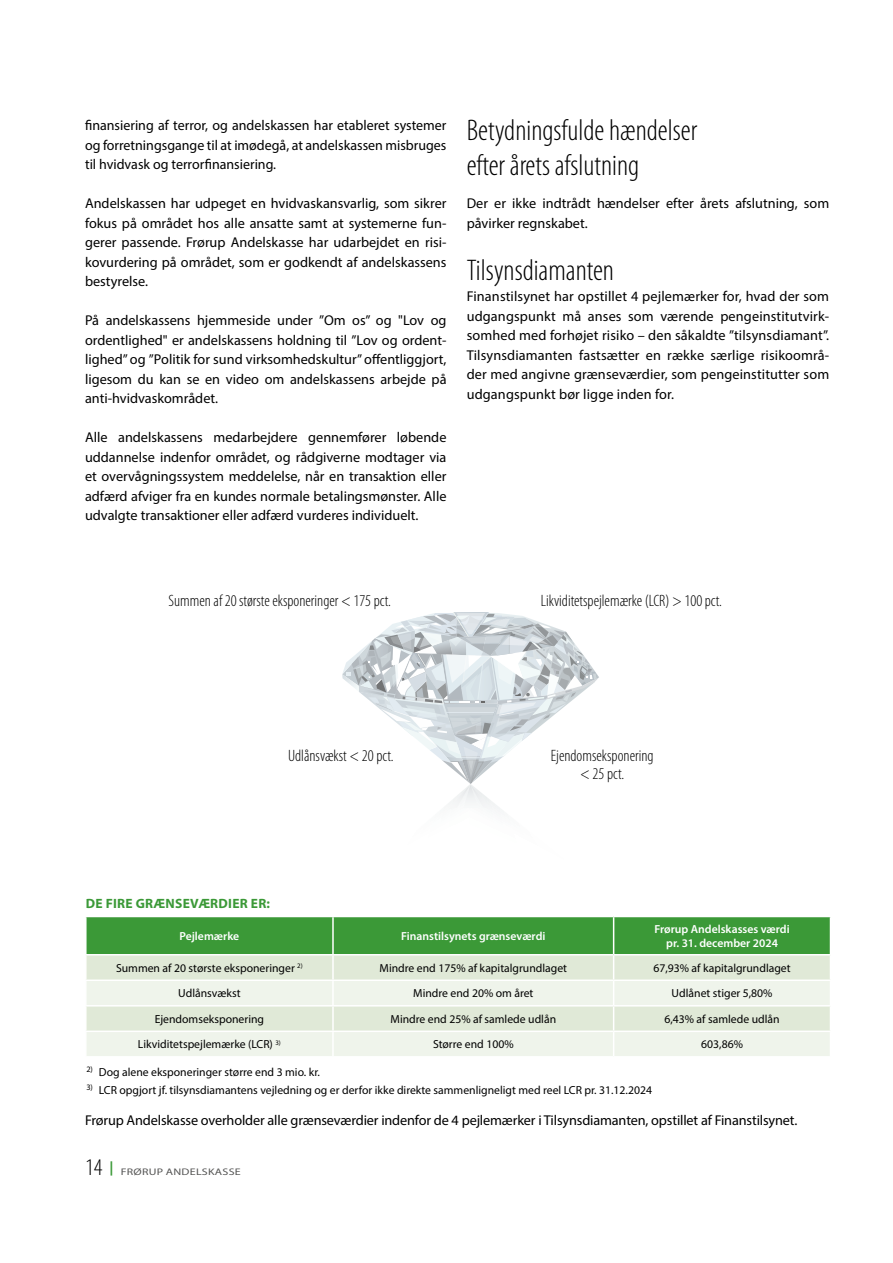
<style>
.page{position:relative;width:893px;height:1263px;background:#fff}
.page>*{position:absolute;margin:0;border:0;box-sizing:border-box;transform-origin:0 0}
.t1{font:300 condensed 30px/34.5px "Myriad Pro";color:#000}
.t2{font:300 condensed 16.5px/18px "Myriad Pro";color:#000;text-align:center}
.t3{font:14.25px/19.5px "Myriad Pro";color:#000;text-align:justify}
.t4{font:700 13.5px "Myriad Pro";letter-spacing:.02em;color:#3b9937}
.t5{font:11.7px "Myriad Pro";color:#000}
.t6{font:600 11.7px/13.5px "Myriad Pro";color:#fff;text-align:center}
.t7{font:9.6px "Myriad Pro";letter-spacing:.02em;color:#565655;scale:1.25 1}
.s1{font-weight:300;font-stretch:condensed;font-size:24px;color:#000}
</style>
<div class="page">
<svg style="left:342px;top:613px;width:257px;height:197px"></svg>
<svg style="left:86px;top:916px;width:745px;height:140px;background:#bbd9b6"></svg>
<p class="t3" style="left:85px;top:116px;width:363px">finansiering af terror, og andelskassen har etableret systemer og forretningsgange til at imødegå, at andelskassen misbruges til hvidvask og terrorfinansiering.</p>
<p class="t3" style="left:85px;top:194px;width:363px">Andelskassen har udpeget en hvidvaskansvarlig, som sikrer fokus på området hos alle ansatte samt at systemerne fun&shy;gerer passende. Frørup Andelskasse har udarbejdet en risi&shy;kovurdering på området, som er godkendt af andelskassens bestyrelse.</p>
<p class="t3" style="left:85px;top:311px;width:363px">På andelskassens hjemmeside under ”Om os” og "Lov og ordentlighed" er andelskassens holdning til ”Lov og ordent&shy;lighed” og ”Politik for sund virksomhedskultur” offentliggjort, ligesom du kan se en video om andelskassens arbejde på anti-hvidvaskområdet.</p>
<p class="t3" style="left:85px;top:428px;width:363px">Alle andelskassens medarbejdere gennemfører løbende uddannelse indenfor området, og rådgiverne modtager via et overvågningssystem meddelelse, når en transaktion eller adfærd afviger fra en kundes normale betalingsmønster. Alle udvalgte transaktioner eller adfærd vurderes individuelt.</p>
<h1 class="t1" style="left:467px;top:114px;width:232px">Betydningsfulde hændelser efter årets afslutning</h1>
<p class="t3" style="left:467px;top:194px;width:364px">Der er ikke indtrådt hændelser efter årets afslutning, som påvirker regnskabet.</p>
<h1 class="t1" style="left:467px;top:254px;width:149px">Tilsynsdiamanten</h1>
<p class="t3" style="left:467px;top:287px;width:364px">Finanstilsynet har opstillet 4 pejlemærker for, hvad der som udgangspunkt må anses som værende pengeinstitutvirk&shy;somhed med forhøjet risiko – den såkaldte ”tilsynsdiamant”.<br>Tilsynsdiamanten fastsætter en række særlige risikoområ&shy;der med angivne grænseværdier, som pengeinstitutter som udgangspunkt bør ligge inden for.</p>
<p class="t2" style="left:169px;top:591px;width:224px">Summen af 20 største eksponeringer &lt; 175 pct.</p>
<p class="t2" style="left:541px;top:591px;width:183px">Likviditetspejlemærke (LCR) &gt; 100 pct.</p>
<p class="t2" style="left:288px;top:747px;width:107px">Udlånsvækst &lt; 20 pct.</p>
<p class="t2" style="left:551px;top:747px;width:104px">Ejendomseksponering &lt; 25 pct.</p>
<p class="t4" style="left:86px;top:895px;width:186px">DE FIRE GRÆNSEVÆRDIER ER:</p>
<p class="t6" style="left:180px;top:929px;width:61px">Pejlemærke</p>
<p class="t6" style="left:401px;top:929px;width:146px">Finanstilsynets grænseværdi</p>
<p class="t6" style="left:654px;top:922px;width:137px">Frørup Andelskasses værdi pr. 31. december 2024</p>
<p class="t5" style="left:116px;top:961px;width:188px">Summen af 20 største eksponeringer <sup>2)</sup></p>
<p class="t5" style="left:379px;top:961px;width:189px">Mindre end 175% af kapitalgrundlaget</p>
<p class="t5" style="left:653px;top:961px;width:139px">67,93% af kapitalgrundlaget</p>
<p class="t5" style="left:178px;top:986px;width:64px">Udlånsvækst</p>
<p class="t5" style="left:413px;top:986px;width:122px">Mindre end 20% om året</p>
<p class="t5" style="left:672px;top:986px;width:102px">Udlånet stiger 5,80%</p>
<p class="t5" style="left:155px;top:1012px;width:111px">Ejendomseksponering</p>
<p class="t5" style="left:390px;top:1012px;width:167px">Mindre end 25% af samlede udlån</p>
<p class="t5" style="left:664px;top:1012px;width:117px">6,43% af samlede udlån</p>
<p class="t5" style="left:138px;top:1037px;width:144px">Likviditetspejlemærke (LCR) <sup>3)</sup></p>
<p class="t5" style="left:433px;top:1037px;width:82px">Større end 100%</p>
<p class="t5" style="left:701px;top:1037px;width:43px">603,86%</p>
<p class="t5" style="left:86px;top:1065px;width:234px"><sup>2)</sup> Dog alene eksponeringer større end 3 mio. kr.</p>
<p class="t5" style="left:86px;top:1083px;width:567px"><sup>3)</sup> LCR opgjort jf. tilsynsdiamantens vejledning og er derfor ikke direkte sammenligneligt med reel LCR pr. 31.12.2024</p>
<p class="t3" style="left:85px;top:1110px;width:713px">Frørup Andelskasse overholder alle grænseværdier indenfor de 4 pejlemærker i Tilsynsdiamanten, opstillet af Finanstilsynet.</p>
<p class="t7" style="left:85px;top:1166px;width:126px"><span class="s1">14</span> <sup>|</sup> FRØRUP ANDELSKASSE</p>
</div>
